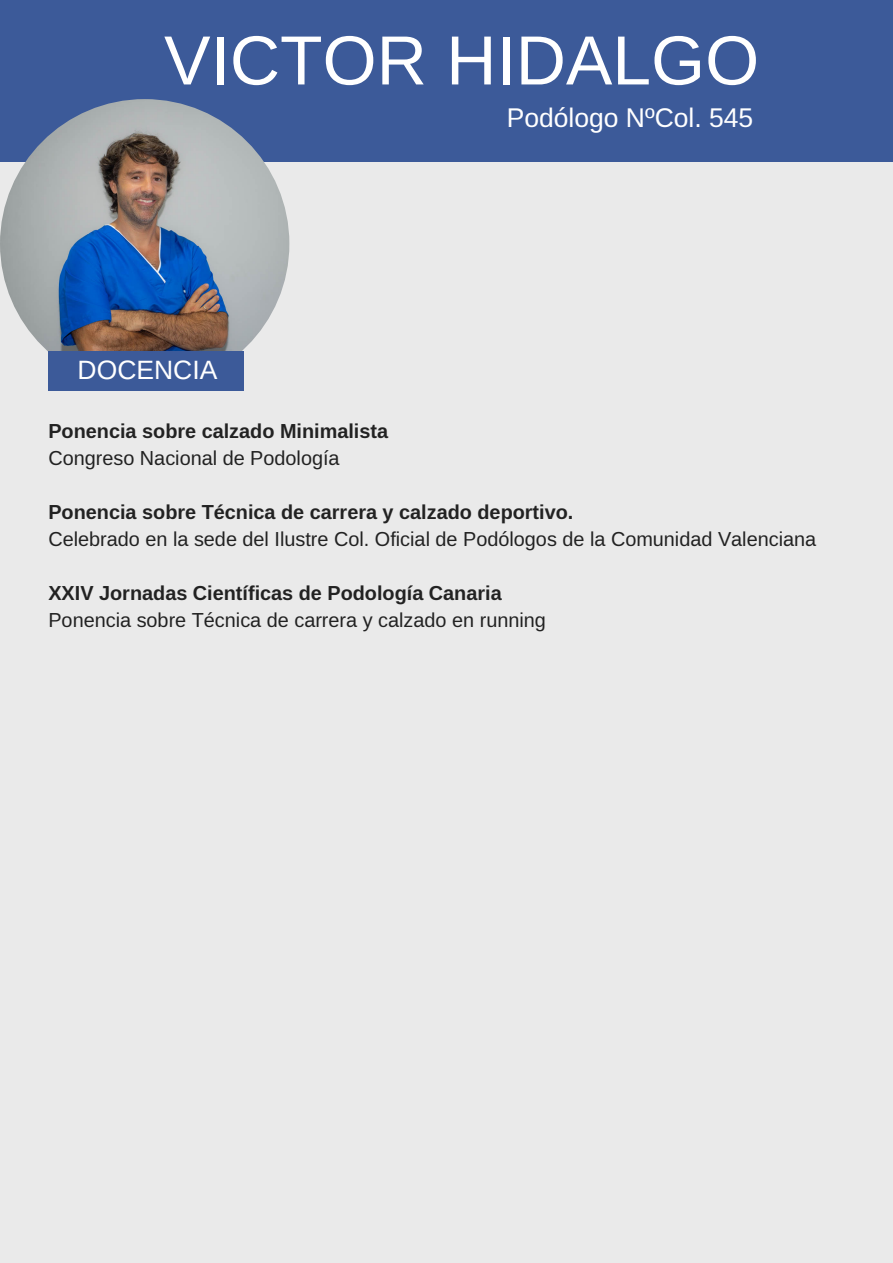
<style>
.page{position:relative;width:893px;height:1263px;background:#eaeaea}
.page>*{position:absolute;margin:0;border:0;box-sizing:border-box;transform-origin:0 0}
.t1{font:69.6px "Libra Sans";color:#fff}
.t2{font:26.55px "Libra Sans";color:#fff}
.t3{font:26.55px "Arimo";color:#fff}
.t4{font:19.8px "Libra Sans";color:#222}
.t5{font:700 19.8px "Libra Sans";color:#222}
</style>
<div class="page">
<div style="left:0;top:0;width:893px;height:162px;background:#3c5a99"></div>
<img style="left:0;top:99px;width:289px;height:289px;border-radius:50%">
<div style="left:48px;top:351px;width:196px;height:40px;background:#3c5a99"></div>
<h1 class="t1" style="left:164px;top:21px;width:597px">VICTOR HIDALGO</h1>
<h2 class="t2" style="left:507px;top:103px;width:248px">Podólogo NºCol. 545</h2>
<h2 class="t3" style="left:78px;top:355px;width:141px">DOCENCIA</h2>
<p class="t5" style="left:48px;top:420px;width:341px">Ponencia sobre calzado Minimalista</p>
<p class="t4" style="left:48px;top:447px;width:293px">Congreso Nacional de Podología</p>
<p class="t5" style="left:48px;top:501px;width:527px">Ponencia sobre Técnica de carrera y calzado deportivo.</p>
<p class="t4" style="left:48px;top:528px;width:769px">Celebrado en la sede del Ilustre Col. Oficial de Podólogos de la Comunidad Valenciana</p>
<p class="t5" style="left:48px;top:582px;width:455px">XXIV Jornadas Científicas de Podología Canaria</p>
<p class="t4" style="left:48px;top:609px;width:499px">Ponencia sobre Técnica de carrera y calzado en running</p>
</div>
